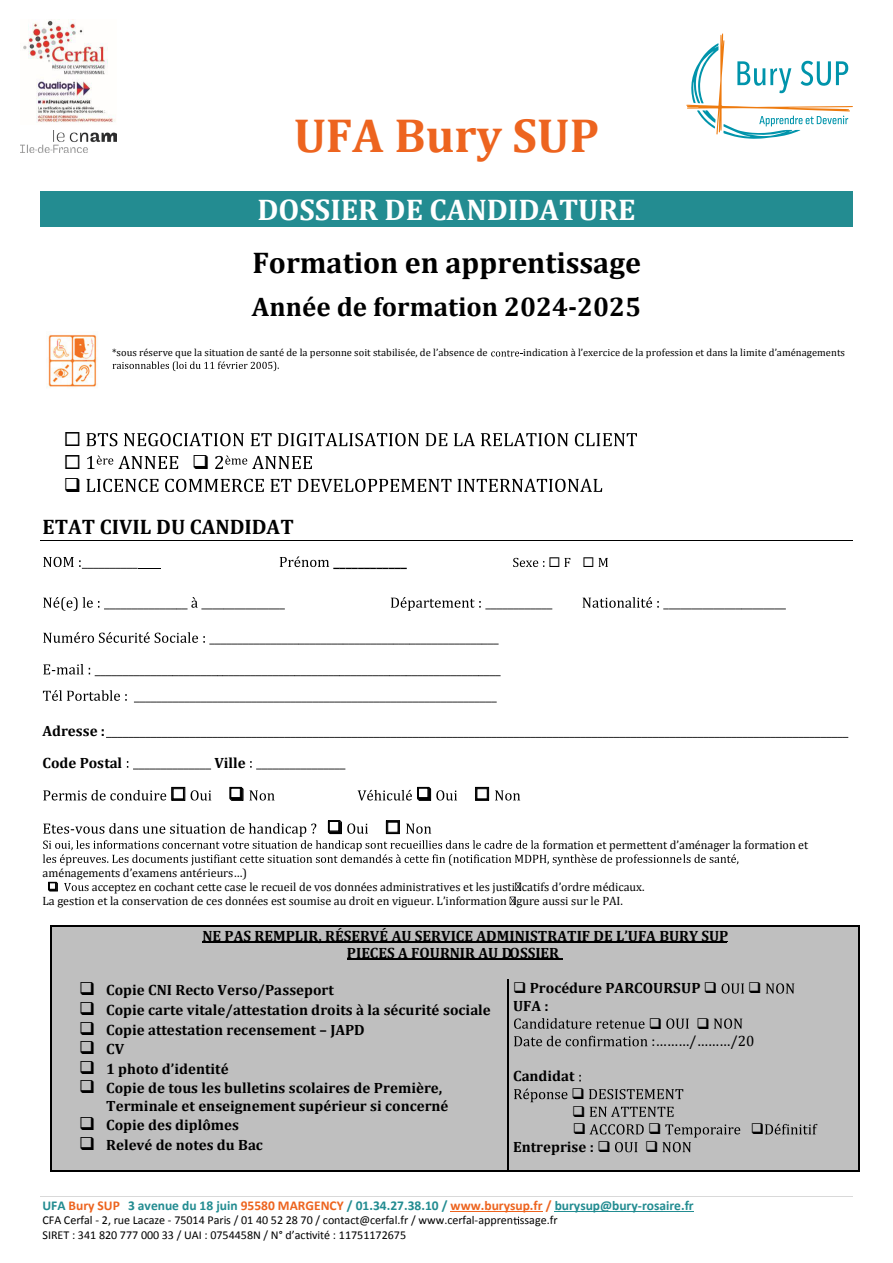
<style>
.page{position:relative;width:893px;height:1263px;background:#fff}
.page>*{position:absolute;margin:0;border:0;box-sizing:border-box;transform-origin:0 0}
.t1{font:700 48px "Cambria";color:#ed641f}
.t2{font:700 30px "Cambria";color:#000}
.t3{font:700 30px "Cambria";color:#fff}
.t4{font:700 27px "Cambria";color:#000}
.t5{font:700 21px "Cambria";color:#000}
.t6{font:700 16.5px "Cambria";color:#000}
.t7{font:700 15px/17.4px "Cambria";color:#000}
.t8{font:15px "Cambria";color:#000}
.t9{font:15px/17.7px "Wingdings";color:#000;text-align:justify}
.t10{font:700 13.5px "Calibri";color:#238c91}
.t11{font:12px/14.1px "Cambria";color:#000}
.t12{font:12px/14.5px "Calibri";color:#000}
.t13{font:10.5px "Cambria";color:#000}
.s1{color:#ed641f}
</style>
<div class="page">
<hr style="left:451px;top:1211px;width:92px;height:1px;background:#ed641f">
<hr style="left:555px;top:1211px;width:139px;height:1px;background:#238c91">
<hr style="left:40px;top:1196px;width:813px;height:1px;background:#d9d9d9">
<svg style="left:513px;top:1216px;width:6px;height:8px"></svg>
<svg style="left:306px;top:1231px;width:5px;height:8px"></svg>
<div style="left:40px;top:191px;width:813px;height:36px;background:#238c91"></div>
<svg style="left:491px;top:350px;width:31px;height:6px"></svg>
<svg style="left:113px;top:361px;width:166px;height:10px"></svg>
<svg style="left:86px;top:433px;width:31px;height:13px"></svg>
<svg style="left:124px;top:433px;width:513px;height:13px"></svg>
<svg style="left:87px;top:455px;width:91px;height:14px"></svg>
<svg style="left:215px;top:455px;width:97px;height:14px"></svg>
<svg style="left:86px;top:479px;width:205px;height:13px"></svg>
<svg style="left:298px;top:479px;width:304px;height:13px"></svg>
<hr style="left:40px;top:540px;width:813px;height:1px;background:#000">
<div style="left:56px;top:926px;width:798px;height:18px;background:#bfbfbf"></div>
<hr style="left:202px;top:941px;width:525px;height:1px;background:#000">
<div style="left:56px;top:944px;width:798px;height:17px;background:#bfbfbf"></div>
<hr style="left:347px;top:959px;width:215px;height:1px;background:#000">
<div style="left:56px;top:961px;width:798px;height:18px;background:#bfbfbf"></div>
<hr style="left:52px;top:925px;width:806px;height:1px;background:#000">
<hr style="left:50px;top:926px;width:1px;height:53px;background:#000">
<hr style="left:858px;top:926px;width:1px;height:53px;background:#000">
<div style="left:56px;top:979px;width:447px;height:20px;background:#bfbfbf"></div>
<div style="left:56px;top:999px;width:447px;height:19px;background:#bfbfbf"></div>
<div style="left:56px;top:1018px;width:447px;height:20px;background:#bfbfbf"></div>
<div style="left:56px;top:1038px;width:447px;height:19px;background:#bfbfbf"></div>
<div style="left:56px;top:1057px;width:447px;height:20px;background:#bfbfbf"></div>
<div style="left:56px;top:1077px;width:447px;height:19px;background:#bfbfbf"></div>
<div style="left:56px;top:1096px;width:447px;height:18px;background:#bfbfbf"></div>
<div style="left:56px;top:1114px;width:447px;height:19px;background:#bfbfbf"></div>
<div style="left:56px;top:1133px;width:447px;height:20px;background:#bfbfbf"></div>
<div style="left:56px;top:1153px;width:447px;height:17px;background:#bfbfbf"></div>
<div style="left:508px;top:979px;width:350px;height:191px;background:#bfbfbf"></div>
<svg style="left:766px;top:983px;width:28px;height:10px"></svg>
<svg style="left:714px;top:1018px;width:28px;height:11px"></svg>
<svg style="left:514px;top:1036px;width:134px;height:10px"></svg>
<hr style="left:50px;top:979px;width:1px;height:191px;background:#000">
<hr style="left:51px;top:1170px;width:456px;height:2px;background:#000">
<hr style="left:507px;top:979px;width:1px;height:191px;background:#000">
<hr style="left:508px;top:1170px;width:350px;height:2px;background:#000">
<hr style="left:858px;top:979px;width:1px;height:191px;background:#000">
<img style="left:47px;top:334px;width:50px;height:53px">
<svg style="left:43px;top:556px;width:286px;height:13px"></svg>
<svg style="left:513px;top:558px;width:31px;height:9px"></svg>
<svg style="left:43px;top:597px;width:242px;height:14px"></svg>
<svg style="left:391px;top:597px;width:161px;height:14px"></svg>
<svg style="left:583px;top:597px;width:203px;height:12px"></svg>
<svg style="left:43px;top:632px;width:456px;height:13px"></svg>
<svg style="left:43px;top:664px;width:458px;height:12px"></svg>
<svg style="left:43px;top:690px;width:84px;height:11px"></svg>
<svg style="left:134px;top:702px;width:363px;height:1px"></svg>
<svg style="left:106px;top:737px;width:742px;height:1px"></svg>
<svg style="left:127px;top:761px;width:84px;height:9px"></svg>
<svg style="left:250px;top:761px;width:95px;height:9px"></svg>
<svg style="left:495px;top:790px;width:25px;height:10px"></svg>
<svg style="left:64px;top:883px;width:25px;height:8px"></svg>
<svg style="left:510px;top:882px;width:11px;height:23px"></svg>
<svg style="left:514px;top:1088px;width:53px;height:14px"></svg>
<svg style="left:589px;top:1089px;width:94px;height:10px"></svg>
<svg style="left:590px;top:1107px;width:84px;height:10px"></svg>
<img style="left:23px;top:20px;width:93px;height:103px">
<img style="left:21px;top:130px;width:95px;height:22px">
<svg style="left:686px;top:33px;width:167px;height:106px"></svg>
<svg style="left:722px;top:983px;width:22px;height:10px"></svg>
<svg style="left:514px;top:1018px;width:175px;height:11px"></svg>
<svg style="left:564px;top:557px;width:44px;height:10px"></svg>
<svg style="left:43px;top:787px;width:200px;height:14px"></svg>
<svg style="left:249px;top:787px;width:240px;height:14px"></svg>
<svg style="left:43px;top:820px;width:695px;height:45px"></svg>
<svg style="left:48px;top:882px;width:10px;height:9px"></svg>
<svg style="left:765px;top:1123px;width:52px;height:11px"></svg>
<svg style="left:589px;top:1124px;width:151px;height:28px"></svg>
<h1 class="t1" style="left:294px;top:107px;width:307px">UFA Bury SUP</h1>
<h2 class="t3" style="left:257px;top:191px;width:380px">DOSSIER DE CANDIDATURE</h2>
<h2 class="t2" style="left:252px;top:245px;width:390px">Formation en apprentissage</h2>
<h3 class="t4" style="left:252px;top:290px;width:391px">Année de formation 2024-2025</h3>
<p class="t13" style="left:112px;top:346px;width:377px">*sous réserve que la situation de santé de la personne soit stabilisée, de l’absence de</p>
<p class="t13" style="left:523px;top:346px;width:323px">indication à l’exercice de la profession et dans la limite d’aménagements</p>
<h3 class="t5" style="left:42px;top:514px;width:253px">ETAT CIVIL DU CANDIDAT</h3>
<p class="t6" style="left:333px;top:551px;width:75px">____________</p>
<p class="t7" style="left:42px;top:715px;width:81px;line-height:31.7px">Adresse :<br>Code Postal</p>
<p class="t7" style="left:214px;top:753px;width:33px">Ville</p>
<p class="t11" style="left:543px;top:838px;width:267px">formation et permettent d’aménager la formation et</p>
<p class="t11" style="left:42px;top:866px;width:206px">aménagements d’examens antérieurs…)</p>
<p class="t11" style="left:42px;top:880px;width:604px;text-indent:50px">acceptez en cochant cette case le recueil de vos données administratives et les justi icatifs d’ordre médicaux.<br>La gestion et la conservation de ces données est soumise au droit en vigueur. L’information igure aussi sur le PAI.</p>
<p class="t7" style="left:347px;top:926px;width:383px;text-indent:-144px">NE PAS REMPLIR, RÉSERVÉ AU SERVICE ADMINISTRATIF DE L’UFA BURY SUP<br>PIECES A FOURNIR AU D</p>
<p class="t7" style="left:79px;top:981px;width:256px">❑ Copie CNI Recto Verso/Passeport</p>
<p class="t7" style="left:79px;top:1001px;width:413px">❑ Copie carte vitale/attestation droits à la sécurité sociale</p>
<p class="t7" style="left:79px;top:1020px;width:287px">❑ Copie attestation recensement – JAPD</p>
<p class="t7" style="left:79px;top:1040px;width:47px">❑ CV</p>
<p class="t7" style="left:79px;top:1059px;width:151px">❑ 1 photo d’identité</p>
<p class="t7" style="left:106px;top:1079px;width:344px;text-indent:-27px">❑ Copie de tous les bulletins scolaires de Première,<br>Terminale et enseignement supérieur si concerné</p>
<p class="t7" style="left:79px;top:1116px;width:161px">❑ Copie des diplômes</p>
<p class="t7" style="left:79px;top:1135px;width:185px">❑ Relevé de notes du Bac</p>
<p class="t7" style="left:510px;top:944px;width:51px">OSSIER</p>
<p class="t7" style="left:513px;top:979px;width:206px">❑ Procédure PARCOURSUP ❑</p>
<p class="t7" style="left:513px;top:997px;width:37px">UFA :</p>
<p class="t8" style="left:651px;top:1032px;width:104px">:………/………/20</p>
<p class="t7" style="left:513px;top:1067px;width:63px">Candidat</p>
<p class="t9" style="left:571px;top:1085px;width:16px">❑ ❑ ❑</p>
<p class="t7" style="left:513px;top:1138px;width:99px">Entreprise : ❑</p>
<p class="t10" style="left:42px;top:1195px;width:653px">UFA <span class="s1">Bury SUP</span> 3 avenue du 18 juin <span class="s1">95580 MARGENCY</span> / 01.34.27.38.10 / <span class="s1">www.burysup.fr /</span> burysup@bury-rosaire.fr</p>
<p class="t12" style="left:42px;top:1213px;width:517px">CFA Cerfal - 2, rue Lacaze - 75014 Paris / 01 40 52 28 70 / contact@cerfal.fr / www.cerfal-appren ssage.fr<br>SIRET : 341 820 777 000 33 / UAI : 0754458N / N° d’ac vité : 11751172675</p>
</div>
